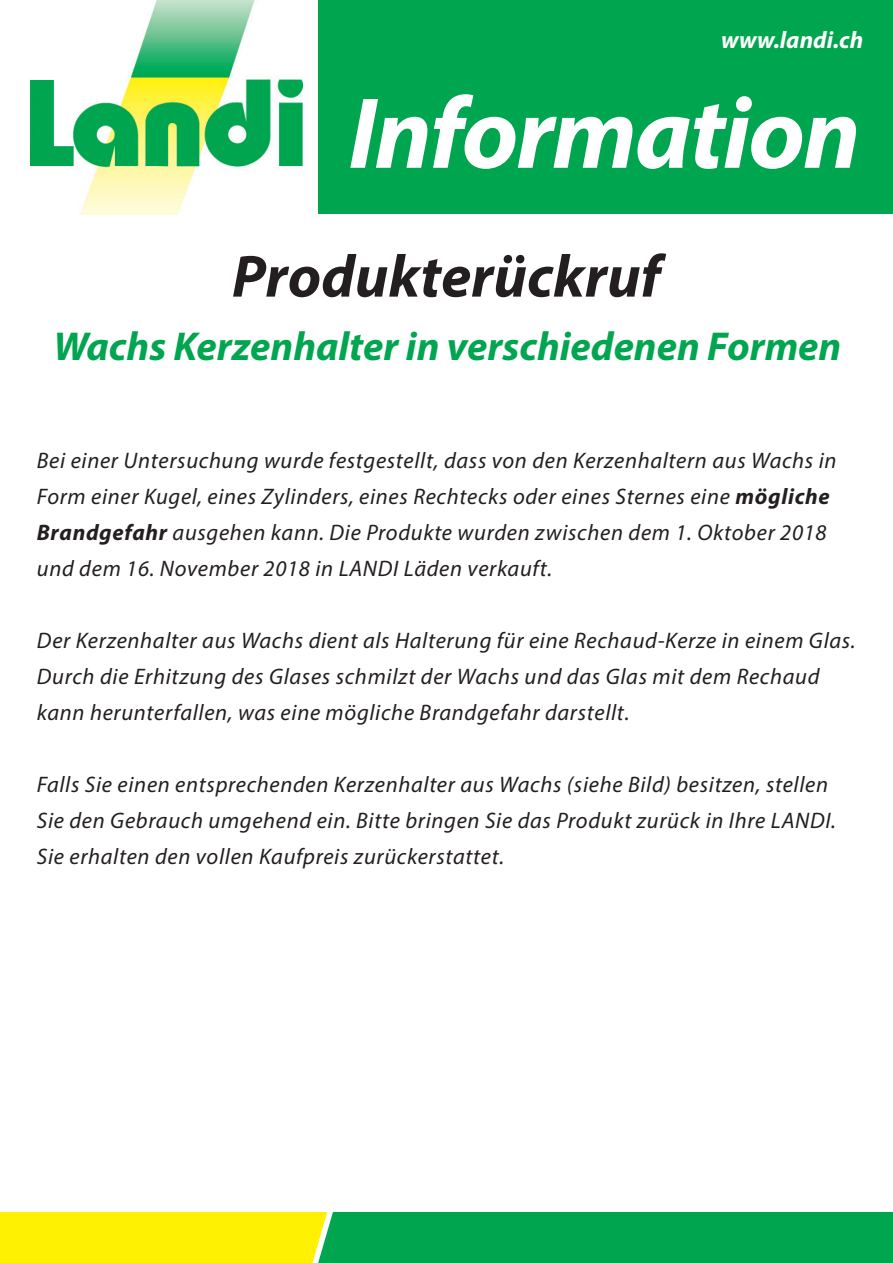
<style>
.page{position:relative;width:893px;height:1263px;background:#fff}
.page>*{position:absolute;margin:0;border:0;box-sizing:border-box;transform-origin:0 0}
.t1{font:italic 700 102px "Myriad Pro";letter-spacing:-.02em;color:#fff}
.t2{font:italic 700 60px "Myriad Pro";color:#231f20}
.t3{font:italic 700 40.5px "Myriad Pro";color:#00a54f}
.t4{font:italic 700 24px "Myriad Pro";color:#fff}
.t5{font:italic 22.5px/36px "Myriad Pro";letter-spacing:.03em;color:#231f20}
.s1{font-weight:700}
</style>
<div class="page">
<div style="left:319px;top:0;width:574px;height:213px;background:#00a54f"></div>
<svg style="left:0;top:1212px;width:893px;height:51px;background:#5cc034"></svg>
<img style="left:30px;top:0;width:272px;height:215px">
<p class="t4" style="left:721px;top:24px;width:144px">www.landi.ch</p>
<h1 class="t1" style="left:349px;top:67px;width:513px">Information</h1>
<h2 class="t2" style="left:232px;top:237px;width:430px">Produkterückruf</h2>
<h3 class="t3" style="left:54px;top:320px;width:789px">Wachs Kerzenhalter in verschiedenen Formen</h3>
<p class="t5" style="left:37px;top:442px;width:801px">Bei einer Untersuchung wurde festgestellt, dass von den Kerzenhaltern aus Wachs in Form einer Kugel, eines Zylinders, eines Rechtecks oder eines Sternes eine <span class="s1">mögliche Brandgefahr</span> ausgehen kann. Die Produkte wurden zwischen dem 1. Oktober 2018 und dem 16. November 2018 in LANDI Läden verkauft.</p>
<p class="t5" style="left:37px;top:622px;width:820px">Der Kerzenhalter aus Wachs dient als Halterung für eine Rechaud-Kerze in einem Glas.<br>Durch die Erhitzung des Glases schmilzt der Wachs und das Glas mit dem Rechaud kann herunterfallen, was eine mögliche Brandgefahr darstellt.</p>
<p class="t5" style="left:37px;top:766px;width:801px">Falls Sie einen entsprechenden Kerzenhalter aus Wachs (siehe Bild) besitzen, stellen<br>Sie den Gebrauch umgehend ein. Bitte bringen Sie das Produkt zurück in Ihre LANDI.<br>Sie erhalten den vollen Kaufpreis zurückerstattet.</p>
</div>
